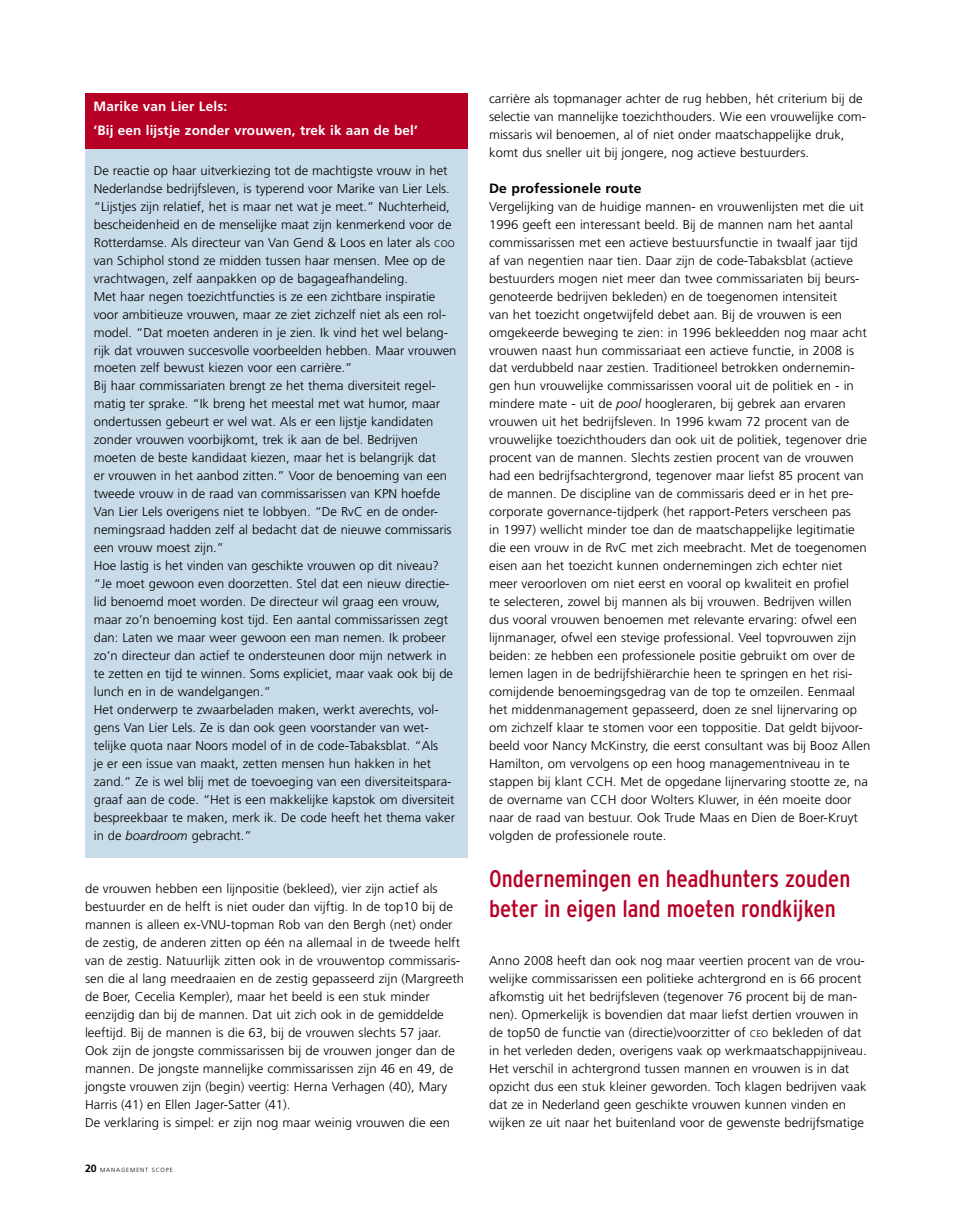
<style>
.page{position:relative;width:957px;height:1212px;background:#fff}
.page>*{position:absolute;margin:0;border:0;box-sizing:border-box;transform-origin:0 0}
.t1{font:condensed 24px/30px "Interstate";color:#b70026}
.t2{font:700 13.5px/24px "Frutiger LT";letter-spacing:.01em;color:#fff}
.t3{font:700 13.5px "Frutiger LT";letter-spacing:.01em;color:#000}
.t4{font:300 12.75px/18px "Frutiger LT";color:#000}
.t5{font:300 6px "Frutiger LT";letter-spacing:.15em;color:#000}
.s1{font-size:9.6px}
.s2{font-style:italic}
.s3{font-weight:700;font-size:10.5px}
</style>
<div class="page">
<div style="left:85px;top:148px;width:383px;height:709px;background:#c8dbe8"></div>
<div style="left:85px;top:93px;width:383px;height:56px;background:#b70026"></div>
<p class="t2" style="left:94px;top:94px;width:326px">Marike van Lier Lels:<br>‘ Bij een lijstje zonder vrouwen, trek ik aan de bel’</p>
<p class="t4" style="left:94px;top:162px;width:364px">De reactie op haar uitverkiezing tot de machtigste vrouw in het Nederlandse bedrijfsleven, is typerend voor Marike van Lier Lels. “Lijstjes zijn relatief, het is maar net wat je meet.” Nuchterheid, bescheidenheid en de menselijke maat zijn kenmerkend voor de Rotterdamse. Als directeur van Van Gend &amp; Loos en later als <span class="s1">COO </span>van Schiphol stond ze midden tussen haar mensen. Mee op de vrachtwagen, zelf aanpakken op de bagageafhandeling.<br>Met haar negen toezichtfuncties is ze een zichtbare inspiratie voor ambitieuze vrouwen, maar ze ziet zichzelf niet als een rol&shy;model. “Dat moeten anderen in je zien. Ik vind het wel belang&shy;rijk dat vrouwen succesvolle voorbeelden hebben. Maar vrouwen moeten zelf bewust kiezen voor een carrière.”<br>Bij haar commissariaten brengt ze het thema diversiteit regel&shy;matig ter sprake. “Ik breng het meestal met wat humor, maar ondertussen gebeurt er wel wat. Als er een lijstje kandidaten zonder vrouwen voorbijkomt, trek ik aan de bel. Bedrijven moeten de beste kandidaat kiezen, maar het is belangrijk dat<br>er vrouwen in het aanbod zitten.” Voor de benoeming van een tweede vrouw in de raad van commissarissen van KPN hoefde Van Lier Lels overigens niet te lobbyen. “De RvC en de onder&shy;nemingsraad hadden zelf al bedacht dat de nieuwe commissaris een vrouw moest zijn.”<br>Hoe lastig is het vinden van geschikte vrouwen op dit niveau? “Je moet gewoon even doorzetten. Stel dat een nieuw directie&shy;lid benoemd moet worden. De directeur wil graag een vrouw, maar zo’n benoeming kost tijd. Een aantal commissarissen zegt dan: Laten we maar weer gewoon een man nemen. Ik probeer zo’n directeur dan actief te ondersteunen door mijn netwerk in te zetten en tijd te winnen. Soms expliciet, maar vaak ook bij de lunch en in de wandelgangen.”<br>Het onderwerp te zwaarbeladen maken, werkt averechts, vol&shy;gens Van Lier Lels. Ze is dan ook geen voorstander van wet&shy;telijke quota naar Noors model of in de code-Tabaksblat. “Als<br>je er een issue van maakt, zetten mensen hun hakken in het zand.” Ze is wel blij met de toevoeging van een diversiteitspara&shy;graaf aan de code. “Het is een makkelijke kapstok om diversiteit bespreekbaar te maken, merk ik. De code heeft het thema vaker in de <span class="s2">boardroom</span> gebracht.”</p>
<p class="t4" style="left:85px;top:880px;width:381px">de vrouwen hebben een lijnpositie (bekleed), vier zijn actief als bestuurder en de helft is niet ouder dan vijftig. In de top10 bij de mannen is alleen ex-VNU-topman Rob van den Bergh (net) onder de zestig, de anderen zitten op één na allemaal in de tweede helft van de zestig. Natuurlijk zitten ook in de vrouwentop commissaris&shy;sen die al lang meedraaien en de zestig gepasseerd zijn (Margreeth de Boer, Cecelia Kempler), maar het beeld is een stuk minder eenzijdig dan bij de mannen. Dat uit zich ook in de gemiddelde leeftijd. Bij de mannen is die 63, bij de vrouwen slechts 57 jaar.<br>Ook zijn de jongste commissarissen bij de vrouwen jonger dan de mannen. De jongste mannelijke commissarissen zijn 46 en 49, de jongste vrouwen zijn (begin) veertig: Herna Verhagen (40), Mary Harris (41) en Ellen Jager-Satter (41).<br>De verklaring is simpel: er zijn nog maar weinig vrouwen die een</p>
<p class="t5" style="left:85px;top:1166px;width:89px"><span class="s3">20</span> MANAGEMENT SCOPE</p>
<p class="t4" style="left:489px;top:90px;width:378px">carrière als topmanager achter de rug hebben, hét criterium bij de selectie van mannelijke toezichthouders. Wie een vrouwelijke com&shy;missaris wil benoemen, al of niet onder maatschappelijke druk, komt dus sneller uit bij jongere, nog actieve bestuurders.</p>
<p class="t3" style="left:489px;top:180px;width:154px">De professionele route</p>
<p class="t4" style="left:489px;top:198px;width:383px">Vergelijking van de huidige mannen- en vrouwenlijsten met die uit 1996 geeft een interessant beeld. Bij de mannen nam het aantal commissarissen met een actieve bestuursfunctie in twaalf jaar tijd af van negentien naar tien. Daar zijn de code-Tabaksblat (actieve bestuurders mogen niet meer dan twee commissariaten bij beurs&shy;genoteerde bedrijven bekleden) en de toegenomen intensiteit<br>van het toezicht ongetwijfeld debet aan. Bij de vrouwen is een omgekeerde beweging te zien: in 1996 bekleedden nog maar acht vrouwen naast hun commissariaat een actieve functie, in 2008 is dat verdubbeld naar zestien. Traditioneel betrokken ondernemin&shy;gen hun vrouwelijke commissarissen vooral uit de politiek en - in mindere mate - uit de <span class="s2">pool</span> hoogleraren, bij gebrek aan ervaren vrouwen uit het bedrijfsleven. In 1996 kwam 72 procent van de vrouwelijke toezichthouders dan ook uit de politiek, tegenover drie procent van de mannen. Slechts zestien procent van de vrouwen had een bedrijfsachtergrond, tegenover maar liefst 85 procent van de mannen. De discipline van de commissaris deed er in het pre&shy;corporate governance-tijdperk (het rapport-Peters verscheen pas<br>in 1997) wellicht minder toe dan de maatschappelijke legitimatie die een vrouw in de RvC met zich meebracht. Met de toegenomen eisen aan het toezicht kunnen ondernemingen zich echter niet meer veroorloven om niet eerst en vooral op kwaliteit en profiel<br>te selecteren, zowel bij mannen als bij vrouwen. Bedrijven willen dus vooral vrouwen benoemen met relevante ervaring: ofwel een lijnmanager, ofwel een stevige professional. Veel topvrouwen zijn beiden: ze hebben een professionele positie gebruikt om over de lemen lagen in de bedrijfshiërarchie heen te springen en het risi&shy;comijdende benoemingsgedrag van de top te omzeilen. Eenmaal het middenmanagement gepasseerd, doen ze snel lijnervaring op om zichzelf klaar te stomen voor een toppositie. Dat geldt bijvoor&shy;beeld voor Nancy McKinstry, die eerst consultant was bij Booz Allen Hamilton, om vervolgens op een hoog managementniveau in te stappen bij klant CCH. Met de opgedane lijnervaring stootte ze, na de overname van CCH door Wolters Kluwer, in één moeite door naar de raad van bestuur. Ook Trude Maas en Dien de Boer-Kruyt volgden de professionele route.</p>
<h1 class="t1" style="left:489px;top:864px;width:363px">Ondernemingen en headhunters zouden beter in eigen land moeten rondkijken</h1>
<p class="t4" style="left:489px;top:952px;width:379px">Anno 2008 heeft dan ook nog maar veertien procent van de vrou&shy;welijke commissarissen een politieke achtergrond en is 66 procent afkomstig uit het bedrijfsleven (tegenover 76 procent bij de man&shy;nen). Opmerkelijk is bovendien dat maar liefst dertien vrouwen in de top50 de functie van (directie)voorzitter of <span class="s1">CEO</span> bekleden of dat in het verleden deden, overigens vaak op werkmaatschappijniveau.<br>Het verschil in achtergrond tussen mannen en vrouwen is in dat opzicht dus een stuk kleiner geworden. Toch klagen bedrijven vaak dat ze in Nederland geen geschikte vrouwen kunnen vinden en wijken ze uit naar het buitenland voor de gewenste bedrijfsmatige</p>
</div>
